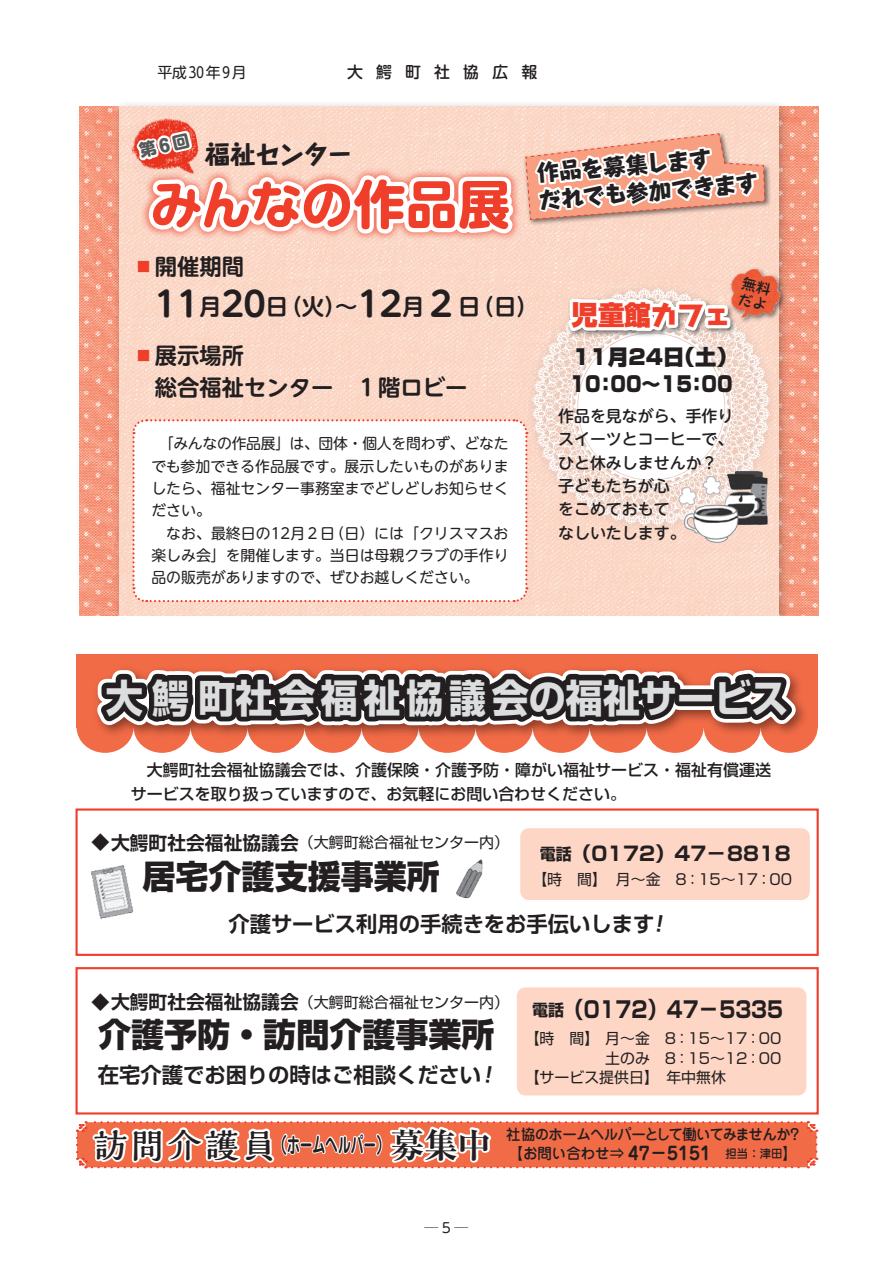
<style>
.page{position:relative;width:893px;height:1263px;background:#fff}
.page>*{position:absolute;margin:0;border:0;box-sizing:border-box;transform-origin:0 0}
.t1{font:700 52.05px "Kamo Lemo Std";color:#ef3e29}
.t2{font:700 39px "Shin Go Pr 6";letter-spacing:.075em;color:#fff;scale:.95 1}
.t3{font:700 34.05px "UD Shin M Go Pro De";color:#231f20}
.t4{font:700 34.05px "Kaimin So Std";letter-spacing:.09em;color:#231f20}
.t5{font:700 expanded 34.05px "Ryumin Pr 6";color:#231f20}
.t6{font:800 33px "Shin Go Pr 6";color:#231f20}
.t7{font:900 26.55px "Shin Go Pr 6";color:#ef3e29}
.t8{font:800 25.5px "Taka Hand Std";letter-spacing:-.02em;color:#231f20}
.t9{font:700 22.5px "Shin Go Pr 6";color:#231f20;scale:.87 1}
.t10{font:700 22.35px/32px "UD Shin M Go Pro De";color:#231f20}
.t11{font:800 22.35px/27.5px "Take Std";color:#231f20}
.t12{font:700 21.3px "Shin Go Pr 6 De";color:#231f20}
.t13{font:900 21.3px/27.6px "Shin Go Pr 6";color:#231f20}
.t14{font:700 21.3px "Jun 501 Pro";color:#231f20;scale:.6 1}
.t15{font:700 19.5px "Shin Go Pr 6";color:#231f20}
.t16{font:700 18.75px "Shin Go Pr 6 De";color:#231f20}
.t17{font:700 18px "Jun 501 Pro";color:#231f20}
.t18{font:500 15.9px/24px "Shin Go Pr 6";color:#231f20}
.t19{font:500 15.9px/23.4px "UD Shin M Go Pr 6";color:#231f20}
.t20{font:500 15.9px "UD Shin M Go Pr 6";letter-spacing:.82em;color:#231f20}
.t21{font:700 15.9px "Shin Go Pr 6";color:#231f20}
.t22{font:15px "Shin Go Pr 6";color:#231f20}
.t23{font:14.85px/22.4px "UD Shin M Go Pr 6";color:#231f20}
.t24{font:14.85px/19.5px "Shin Go Pr 6";color:#231f20;text-align:center}
.t25{font:500 14.85px "Jun 34 Pro";letter-spacing:-.045em;color:#231f20}
.t26{font:14.85px "UD Shin M Go Pr 6";letter-spacing:-.02em;color:#231f20}
.t27{font:14.85px "UD Shin M Go Pr 6";letter-spacing:.125em;color:#231f20}
.t28{font:700 14.85px/15.9px "Ro Pokkru Std";color:#231f20}
.t29{font:13.8px "UD Shin M Go Pr 6";color:#231f20}
.t30{font:500 11.7px "Jun 34 Pro";color:#231f20}
.s1{font-family:"Shin M Go Pr 6"}
.s2{color:#ef3e29}
.s3{font-family:"Hase Toppo Std"}
.s4{font-size:18px}
</style>
<div class="page">
<img style="left:79px;top:106px;width:740px;height:510px">
<div style="left:113px;top:99px;width:677px;height:529px;background:#231f20;opacity:.3"></div>
<img style="left:119px;top:106px;width:659px;height:511px">
<div style="left:53px;top:617px;width:769px;height:28px;background:#fff"></div>
<img style="left:127px;top:114px;width:6px;height:70px">
<div style="left:140px;top:167px;width:382px;height:75px;background:#ef3e29;opacity:.6"></div>
<svg style="left:131px;top:418px;width:398px;height:185px"></svg>
<div style="left:523px;top:131px;width:249px;height:95px;background:#231f20;opacity:.6"></div>
<svg style="left:525px;top:133px;width:240px;height:87px"></svg>
<div style="left:524px;top:280px;width:254px;height:254px;background:#231f20;opacity:.15"></div>
<svg style="left:532px;top:288px;width:238px;height:238px"></svg>
<div style="left:566px;top:296px;width:171px;height:42px;background:#231f20;opacity:.6"></div>
<svg style="left:562px;top:292px;width:172px;height:44px"></svg>
<img style="left:677px;top:469px;width:93px;height:75px">
<img style="left:721px;top:262px;width:68px;height:68px">
<div style="left:76px;top:808px;width:743px;height:148px;border:2px solid #ef3e29"></div>
<div style="left:77px;top:654px;width:57px;height:73px;background:#f26b47"></div>
<div style="left:520px;top:828px;width:290px;height:72px;background:#fdd6c5;border-radius:9px"></div>
<img style="left:456px;top:859px;width:27px;height:40px">
<img style="left:80px;top:654px;width:738px;height:99px">
<div style="left:670px;top:685px;width:51px;height:25px;border:18px solid #fff"></div>
<svg style="left:81px;top:654px;width:612px;height:99px;background:#9a5f50"></svg>
<div style="left:674px;top:689px;width:43px;height:17px;border:11px solid #231f20"></div>
<svg style="left:701px;top:658px;width:111px;height:84px;background:#a96250"></svg>
<img style="left:91px;top:865px;width:43px;height:54px">
<div style="left:76px;top:967px;width:743px;height:147px;border:2px solid #ef3e29"></div>
<div style="left:517px;top:987px;width:289px;height:108px;background:#fdd6c5;border-radius:9px"></div>
<svg style="left:133px;top:101px;width:384px;height:138px"></svg>
<svg style="left:76px;top:1018px;width:741px;height:151px"></svg>
<p class="t27" style="left:157px;top:60px;width:91px">平成30年9月</p>
<p class="t20" style="left:347px;top:59px;width:192px">大鰐町社協広報</p>
<h3 class="t8" style="left:205px;top:136px;width:150px">福祉センター</h3>
<h1 class="t1" style="left:150px;top:165px;width:362px">みんなの<span class="s1">作品展</span></h1>
<h3 class="t10" style="left:132px;top:249px;width:113px"><span class="s2">▪</span>開催期間</h3>
<h3 class="t3" style="left:155px;top:276px;width:46px">11</h3>
<h3 class="t10" style="left:132px;top:339px;width:336px"><span class="s2">▪</span>展示場所<br>　総合福祉センター　１階ロビー</h3>
<p class="t26" style="left:151px;top:431px;width:359px">　「みんなの作品展」は、団体・個人を問わず、どなた</p>
<p class="t23" style="left:151px;top:454px;width:359px">でも参加できる作品展です。展示したいものがありま</p>
<p class="t23" style="left:151px;top:476px;width:359px">したら、福祉センター事務室までどしどしお知らせく</p>
<p class="t23" style="left:151px;top:499px;width:61px">ださい。</p>
<p class="t23" style="left:329px;top:521px;width:181px">（日）には「クリスマスお</p>
<h3 class="t3" style="left:221px;top:276px;width:46px">20</h3>
<h3 class="t3" style="left:357px;top:276px;width:46px">12</h3>
<h3 class="t3" style="left:424px;top:276px;width:36px">２</h3>
<h3 class="t10" style="left:280px;top:289px;width:79px">（火）〜</h3>
<h3 class="t10" style="left:472px;top:289px;width:68px">（日(</h3>
<h3 class="t10" style="left:199px;top:289px;width:24px">月</h3>
<h3 class="t10" style="left:402px;top:289px;width:24px">月</h3>
<h3 class="t10" style="left:266px;top:289px;width:24px">日</h3>
<h3 class="t10" style="left:458px;top:289px;width:24px">日</h3>
<p class="t23" style="left:151px;top:521px;width:359px">　なお、最終日の12月２日<br>楽しみ会」を開催します。当日は母親クラブの手作り品の販売がありますので、ぜひお越しください。</p>
<h3 class="t11" style="left:536px;top:156px;width:222px;rotate:-4deg">作品を募集します<br>だれでも参加できます</h3>
<h3 class="t7" style="left:571px;top:294px;width:161px">児童館<span class="s3">カフェ</span></h3>
<p class="t28" style="left:744px;top:274px;width:31px;rotate:14deg">無料だよ</p>
<h3 class="t13" style="left:570px;top:343px;width:169px">11月24 <span class="s3">（</span>日土<span class="s3">(<br></span>10<span class="s3">：</span>00<span class="s3">~</span>15<span class="s3">：</span>00</h3>
<p class="t19" style="left:558px;top:403px;width:177px">作品を見ながら、手作りスイーツとコーヒーで、ひと休みしませんか?子どもたちが心<br>をこめておもて<br>なしいたします。</p>
<h2 class="t2" style="left:106px;top:667px;width:720px">大鰐町社会福祉協議会の福祉サービス</h2>
<p class="t18" style="left:131px;top:757px;width:642px;text-indent:16px">大鰐町社会福祉協議会では、介護保険・介護予防・障がい福祉サービス・福祉有償運送サービスを取り扱っていますので、お気軽にお問い合わせください。</p>
<p class="t16" style="left:92px;top:827px;width:209px"><span class="s4">◆</span>大鰐町社会福祉協議会</p>
<p class="t22" style="left:299px;top:830px;width:212px">（大鰐町総合福祉センター内(</p>
<h3 class="t6" style="left:142px;top:851px;width:299px">居宅介護支援事業所</h3>
<p class="t21" style="left:540px;top:841px;width:33px">電話</p>
<h3 class="t15" style="left:572px;top:838px;width:220px">)0172(47－8818</h3>
<p class="t24" style="left:532px;top:868px;width:76px">【時　間】</p>
<p class="t24" style="left:616px;top:868px;width:46px">月～金</p>
<p class="t24" style="left:676px;top:868px;width:118px">8：15~17：00</p>
<h3 class="t12" style="left:228px;top:906px;width:427px">介護サービス利用の手続きをお手伝いします</h3>
<p class="t16" style="left:92px;top:987px;width:209px"><span class="s4">◆</span>大鰐町社会福祉協議会</p>
<p class="t22" style="left:299px;top:990px;width:212px">（大鰐町総合福祉センター内(</p>
<h3 class="t6" style="left:98px;top:1009px;width:398px">介護予防・訪問介護事業所</h3>
<h3 class="t12" style="left:98px;top:1057px;width:385px">在宅介護でお困りの時はご相談ください</h3>
<p class="t21" style="left:532px;top:997px;width:33px">電話</p>
<h3 class="t9" style="left:564px;top:992px;width:253px">)0172(47－5335</h3>
<p class="t24" style="left:525px;top:1028px;width:127px">【時　間】月～金</p>
<p class="t24" style="left:665px;top:1028px;width:118px">8：15~17：00</p>
<p class="t24" style="left:525px;top:1047px;width:203px">土のみ<br>【サービス提供日】　年中無休</p>
<p class="t24" style="left:665px;top:1047px;width:118px">8：15~12：00</p>
<h3 class="t4" style="left:94px;top:1122px;width:184px">訪問介護員</h3>
<h3 class="t14" style="left:274px;top:1128px;width:193px">（ホームヘルパー）</h3>
<p class="t25" style="left:506px;top:1122px;width:286px">社協のホームヘルパーとして働いてみませんか</p>
<h3 class="t5" style="left:390px;top:1118px;width:103px">募集中</h3>
<p class="t25" style="left:787px;top:1122px;width:16px">？</p>
<p class="t17" style="left:628px;top:1139px;width:85px">47－5151</p>
<p class="t25" style="left:516px;top:1142px;width:110px">【お問い合わせ⇒</p>
<p class="t25" style="left:782px;top:1142px;width:16px">【</p>
<p class="t30" style="left:726px;top:1144px;width:58px">担当：津田</p>
<p class="t29" style="left:425px;top:1216px;width:45px">─5 ─</p>
</div>
